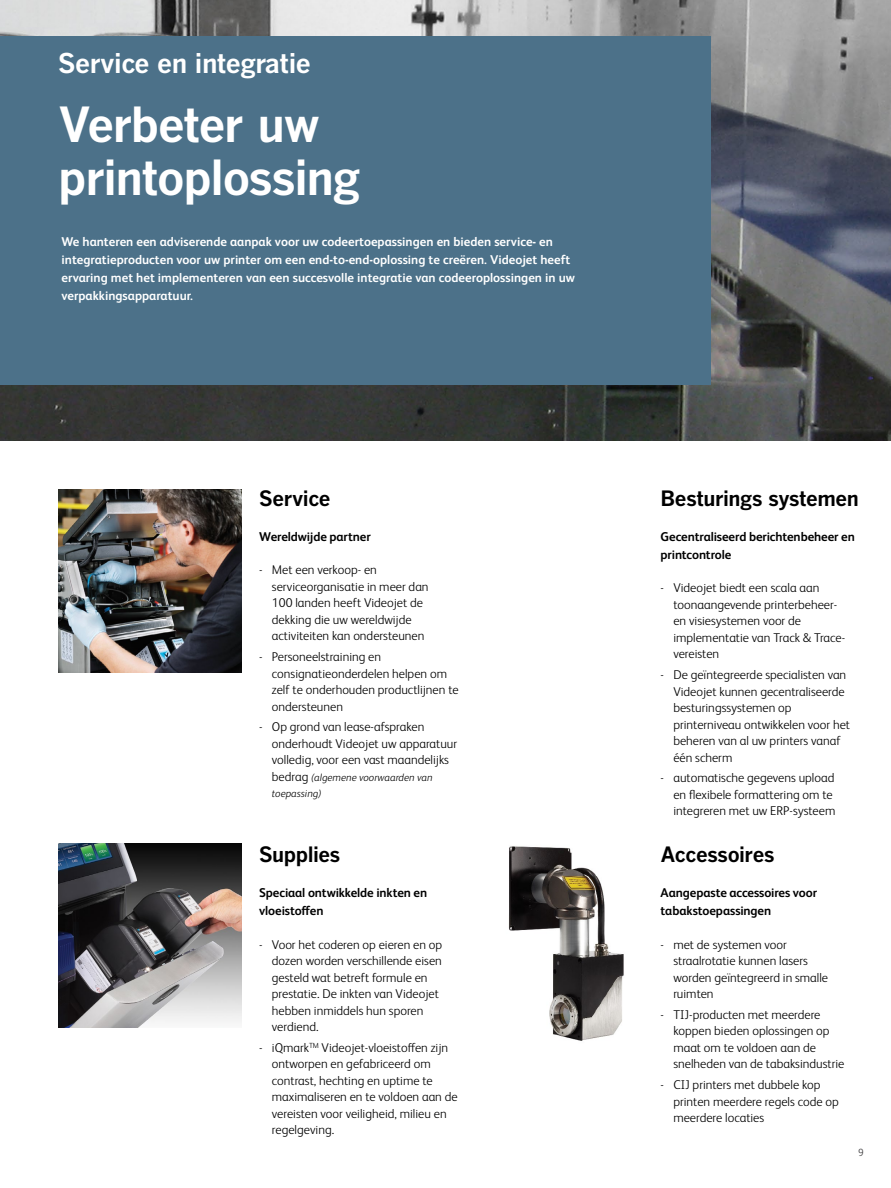
<style>
.page{position:relative;width:891px;height:1188px;background:#fff}
.page>*{position:absolute;margin:0;border:0;box-sizing:border-box;transform-origin:0 0}
.t1{font:700 48px/52.5px "Benton Gothic";letter-spacing:-.03em;color:#fff}
.t2{font:700 27px "Benton Gothic";letter-spacing:-.02em;color:#fff}
.t3{font:700 21px "Benton Gothic";letter-spacing:-.025em;color:#000}
.t4{font:300 12.75px/16.5px "FS Albert Pro";color:#000}
.t5{font:700 12.75px/18px "FS Albert Pro";color:#fff}
.t6{font:700 12.75px/18px "FS Albert Pro";letter-spacing:-.01em;color:#000}
.t7{font:italic 300 10.5px/16.5px "FS Albert Pro";color:#000}
.t8{font:300 10.5px "FS Albert Pro";color:#414042}
.s1{font-style:normal;font-size:12.75px}
</style>
<div class="page">
<img style="left:0;top:0;width:891px;height:441px">
<div style="left:0;top:36px;width:711px;height:348px;background:#4c7189"></div>
<img style="left:58px;top:489px;width:184px;height:184px">
<img style="left:508px;top:846px;width:116px;height:195px">
<img style="left:58px;top:844px;width:184px;height:183px">
<h2 class="t2" style="left:58px;top:47px;width:254px">Service en integratie</h2>
<h1 class="t1" style="left:58px;top:100px;width:304px">Verbeter uw printoplossing</h1>
<p class="t5" style="left:62px;top:232px;width:515px">We hanteren een adviserende aanpak voor uw codeertoepassingen en bieden service- en integratieproducten voor uw printer om een end-to-end-oplossing te creëren. Videojet heeft ervaring met het implementeren van een succesvolle integratie van codeeroplossingen in uw verpakkingsapparatuur.</p>
<h3 class="t3" style="left:259px;top:486px;width:73px">Service</h3>
<p class="t6" style="left:259px;top:527px;width:113px">Wereldwijde partner</p>
<p class="t4" style="left:272px;top:561px;width:158px;text-indent:-13px">- Met een verkoop- en serviceorganisatie in meer dan<br>100 landen heeft Videojet de dekking die uw wereldwijde activiteiten kan ondersteunen</p>
<p class="t4" style="left:272px;top:648px;width:188px;text-indent:-13px">- Personeelstraining en consignatieonderdelen helpen om zelf te onderhouden productlijnen te ondersteunen</p>
<p class="t4" style="left:272px;top:718px;width:187px;text-indent:-13px">- Op grond van lease-afspraken onderhoudt Videojet uw apparatuur volledig, voor een vast maandelijks</p>
<p class="t7" style="left:272px;top:768px;width:162px"><span class="s1">bedrag</span> (algemene voorwaarden van toepassing)</p>
<h3 class="t3" style="left:259px;top:842px;width:83px">Supplies</h3>
<p class="t6" style="left:259px;top:883px;width:170px">Speciaal ontwikkelde inkten en vloeistoffen</p>
<p class="t4" style="left:272px;top:935px;width:172px;text-indent:-13px">- Voor het coderen op eieren en op dozen worden verschillende eisen gesteld wat betreft formule en prestatie. De inkten van Videojet hebben inmiddels hun sporen verdiend.</p>
<p class="t4" style="left:272px;top:1039px;width:187px;text-indent:-13px">- iQmark<sup>TM</sup> Videojet-vloeistoffen zijn ontworpen en gefabriceerd om contrast, hechting en uptime te maximaliseren en te voldoen aan de vereisten voor veiligheid, milieu en regelgeving.</p>
<h3 class="t3" style="left:661px;top:486px;width:200px">Besturings systemen</h3>
<p class="t6" style="left:661px;top:527px;width:196px">Gecentraliseerd berichtenbeheer en printcontrole</p>
<p class="t4" style="left:673px;top:579px;width:173px;text-indent:-13px">- Videojet biedt een scala aan toonaangevende printerbeheer&shy;en visiesystemen voor de implementatie van Track &amp; Trace&shy;vereisten</p>
<p class="t4" style="left:673px;top:666px;width:178px;text-indent:-13px">- De geïntegreerde specialisten van<br>Videojet kunnen gecentraliseerde besturingssystemen op printerniveau ontwikkelen voor het beheren van al uw printers vanaf één scherm</p>
<p class="t4" style="left:673px;top:769px;width:164px;text-indent:-13px">- automatische gegevens upload en flexibele formattering om te integreren met uw ERP-systeem</p>
<h3 class="t3" style="left:661px;top:842px;width:115px">Accessoires</h3>
<p class="t6" style="left:661px;top:883px;width:158px">Aangepaste accessoires voor tabakstoepassingen</p>
<p class="t4" style="left:673px;top:935px;width:156px;text-indent:-13px">- met de systemen voor straalrotatie kunnen lasers worden geïntegreerd in smalle ruimten</p>
<p class="t4" style="left:673px;top:1006px;width:173px;text-indent:-13px">- TIJ-producten met meerdere koppen bieden oplossingen op maat om te voldoen aan de snelheden van de tabaksindustrie</p>
<p class="t4" style="left:673px;top:1076px;width:167px;text-indent:-13px">- CIJ printers met dubbele kop printen meerdere regels code op meerdere locaties</p>
<p class="t8" style="left:858px;top:1145px;width:7px">9</p>
</div>
